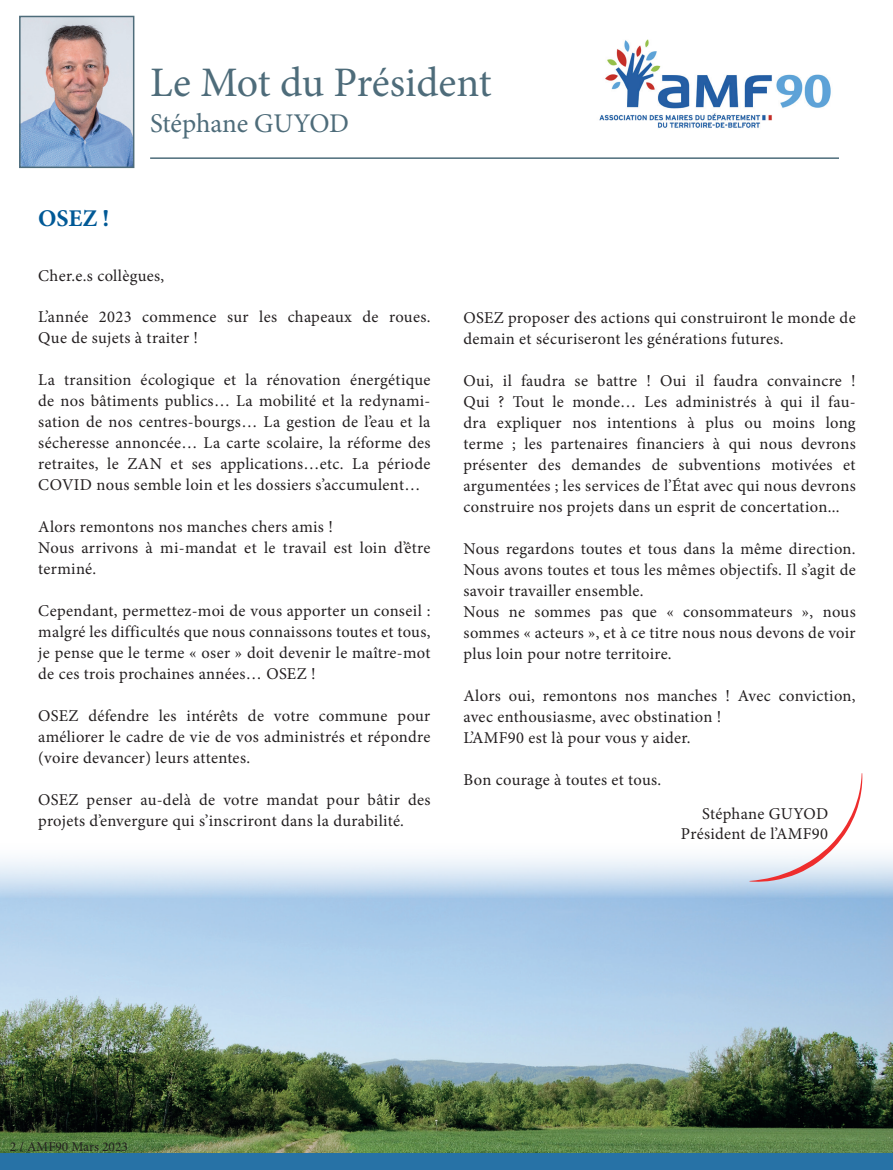
<style>
.page{position:relative;width:893px;height:1170px;background:#fff}
.page>*{position:absolute;margin:0;border:0;box-sizing:border-box;transform-origin:0 0}
.t1{font:42px "Minion Pro";letter-spacing:-.005em;color:#4e6c7a}
.t2{font:27px "Minion Pro";letter-spacing:-.005em;color:#4e6c7a}
.t3{font:700 24px "Minion Pro";color:#005996}
.t4{font:16.5px/21px "Minion Pro";letter-spacing:.02em;color:#231f20}
.t5{font:13.5px "Minion Pro";color:#231f20}
</style>
<div class="page">
<img style="left:0;top:856px;width:893px;height:296px">
<hr style="left:150px;top:157px;width:689px;height:2px;background:#4e6c7a">
<img style="left:599px;top:39px;width:232px;height:89px">
<svg style="left:749px;top:773px;width:113px;height:109px"></svg>
<img style="left:22px;top:19px;width:109px;height:146px">
<div style="left:19px;top:16px;width:115px;height:152px;border:2px solid #4e6c7a"></div>
<div style="left:0;top:1152px;width:893px;height:17px;background:#2772a6"></div>
<h3 class="t3" style="left:38px;top:201px;width:73px">OSEZ !</h3>
<h1 class="t1" style="left:150px;top:54px;width:343px">Le Mot du Président</h1>
<h2 class="t2" style="left:150px;top:105px;width:201px">Stéphane GUYOD</h2>
<p class="t4" style="left:38px;top:266px;width:128px">Cher.e.s collègues,</p>
<p class="t4" style="left:38px;top:306px;width:394px">L’année 2023 commence sur les chapeaux de roues.<br>Que de sujets à traiter !</p>
<p class="t4" style="left:38px;top:369px;width:394px;text-align:justify">La transition écologique et la rénovation énergétique de nos bâtiments publics… La mobilité et la redynami&shy;sation de nos centres-bourgs… La gestion de l’eau et la sécheresse annoncée… La carte scolaire, la réforme des retraites, le ZAN et ses applications…etc. La période COVID nous semble loin et les dossiers s’accumulent…</p>
<p class="t4" style="left:38px;top:516px;width:394px">Alors remontons nos manches chers amis !<br>Nous arrivons à mi-mandat et le travail est loin d’être terminé.</p>
<p class="t4" style="left:38px;top:600px;width:394px;text-align:justify">Cependant, permettez-moi de vous apporter un conseil : malgré les difficultés que nous connaissons toutes et tous, je pense que le terme « oser » doit devenir le maître-mot de ces trois prochaines années… OSEZ !</p>
<p class="t4" style="left:38px;top:705px;width:394px;text-align:justify">OSEZ défendre les intérêts de votre commune pour améliorer le cadre de vie de vos administrés et répondre (voire devancer) leurs attentes.</p>
<p class="t4" style="left:38px;top:789px;width:394px">OSEZ penser au-delà de votre mandat pour bâtir des projets d’envergure qui s’inscriront dans la durabilité.</p>
<p class="t4" style="left:463px;top:307px;width:394px">OSEZ proposer des actions qui construiront le monde de demain et sécuriseront les générations futures.</p>
<p class="t4" style="left:463px;top:370px;width:394px;text-align:justify">Oui, il faudra se battre ! Oui il faudra convaincre !<br>Qui ? Tout le monde… Les administrés à qui il fau&shy;dra expliquer nos intentions à plus ou moins long terme ; les partenaires financiers à qui nous devrons présenter des demandes de subventions motivées et argumentées ; les services de l’État avec qui nous devrons construire nos projets dans un esprit de concertation...</p>
<p class="t4" style="left:463px;top:538px;width:394px">Nous regardons toutes et tous dans la même direction.<br>Nous avons toutes et tous les mêmes objectifs. Il s’agit de savoir travailler ensemble.<br>Nous ne sommes pas que « consommateurs », nous sommes « acteurs », et à ce titre nous nous devons de voir plus loin pour notre territoire.</p>
<p class="t4" style="left:463px;top:685px;width:394px">Alors oui, remontons nos manches ! Avec conviction, avec enthousiasme, avec obstination !<br>L’AMF90 est là pour vous y aider.</p>
<p class="t4" style="left:463px;top:769px;width:199px">Bon courage à toutes et tous.</p>
<p class="t4" style="left:681px;top:803px;width:149px;line-height:19.8px;text-align:right">Stéphane GUYOD<br>Président de l’AMF90</p>
<p class="t5" style="left:10px;top:1137px;width:120px">2 / AMF90 Mars 2023</p>
</div>
